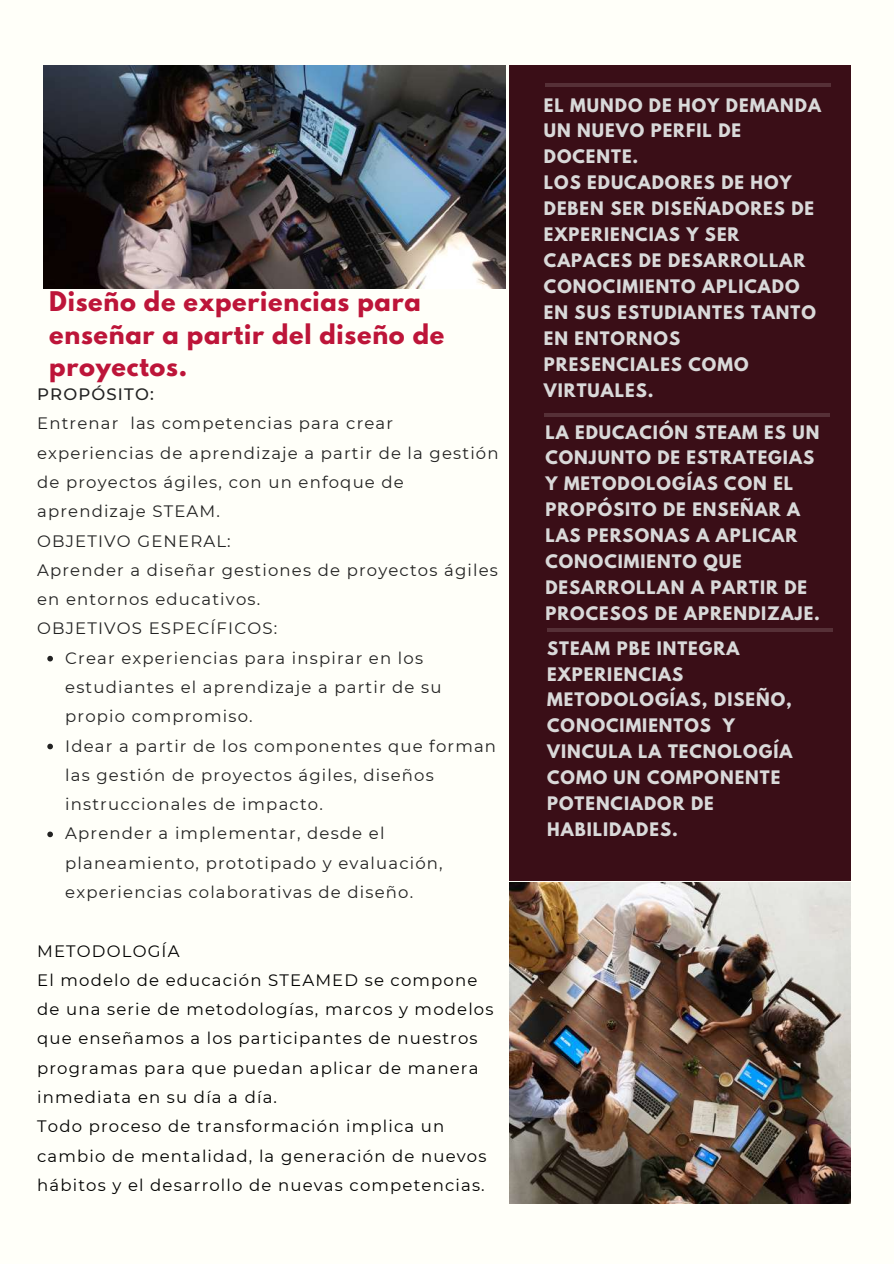
<style>
.page{position:relative;width:894px;height:1264px;background:#fff}
.page>*{position:absolute;margin:0;border:0;box-sizing:border-box;transform-origin:0 0}
.t1{font:700 24px/33px "League Spartan";letter-spacing:.03em;color:#bd1539}
.t2{font:16.5px/29.2px "Montserrat";letter-spacing:.07em;color:#222}
.t3{font:700 16.5px/26px "League Spartan";letter-spacing:.06em;color:#d9d9d9}
.t4{font:16.5px/29.2px "Montserrat";letter-spacing:.07em;color:#000}
.t5{font:500 16.5px "Montserrat";letter-spacing:.07em;color:#222}
</style>
<div class="page">
<div style="left:0;top:0;width:893px;height:1263px;background:#fffff9"></div>
<svg style="left:47px;top:656px;width:6px;height:5px"></svg>
<svg style="left:47px;top:743px;width:6px;height:6px"></svg>
<svg style="left:47px;top:831px;width:6px;height:6px"></svg>
<img style="left:44px;top:65px;width:462px;height:223px">
<img style="left:509px;top:882px;width:341px;height:321px">
<div style="left:509px;top:65px;width:341px;height:815px;background:#3a0e17"></div>
<hr style="left:545px;top:83px;width:285px;height:3px;background:#fffff9">
<hr style="left:544px;top:413px;width:285px;height:3px;background:#fffff9">
<hr style="left:547px;top:628px;width:285px;height:3px;background:#fffff9">
<h1 class="t1" style="left:49px;top:287px;width:396px">Diseño de experiencias para enseñar a partir del diseño de proyectos.</h1>
<p class="t5" style="left:37px;top:384px;width:118px">PROPÓSITO:</p>
<p class="t2" style="left:37px;top:409px;width:463px">Entrenar las competencias para crear experiencias de aprendizaje a partir de la gestión de proyectos ágiles, con un enfoque de aprendizaje STEAM.<br>OBJETIVO GENERAL:<br>Aprender a diseñar gestiones de proyectos ágiles en entornos educativos.<br>OBJETIVOS ESPECÍFICOS:</p>
<p class="t2" style="left:65px;top:643px;width:432px">Crear experiencias para inspirar en los estudiantes el aprendizaje a partir de su propio compromiso.<br>Idear a partir de los componentes que forman las gestión de proyectos ágiles, diseños instruccionales de impacto.<br>Aprender a implementar, desde el planeamiento, prototipado y evaluación, experiencias colaborativas de diseño.</p>
<p class="t4" style="left:37px;top:936px;width:457px">METODOLOGÍA<br>El modelo de educación STEAMED se compone de una serie de metodologías, marcos y modelos que enseñamos a los participantes de nuestros programas para que puedan aplicar de manera inmediata en su día a día.<br>Todo proceso de transformación implica un cambio de mentalidad, la generación de nuevos hábitos y el desarrollo de nuevas competencias.</p>
<p class="t3" style="left:543px;top:94px;width:278px">EL MUNDO DE HOY DEMANDA<br>UN NUEVO PERFIL DE<br>DOCENTE.<br>LOS EDUCADORES DE HOY<br>DEBEN SER DISEÑADORES DE<br>EXPERIENCIAS Y SER<br>CAPACES DE DESARROLLAR<br>CONOCIMIENTO APLICADO<br>EN SUS ESTUDIANTES TANTO<br>EN ENTORNOS<br>PRESENCIALES COMO<br>VIRTUALES.</p>
<p class="t3" style="left:545px;top:421px;width:276px">LA EDUCACIÓN STEAM ES UN<br>CONJUNTO DE ESTRATEGIAS<br>Y METODOLOGÍAS CON EL<br>PROPÓSITO DE ENSEÑAR A<br>LAS PERSONAS A APLICAR<br>CONOCIMIENTO QUE<br>DESARROLLAN A PARTIR DE<br>PROCESOS DE APRENDIZAJE.</p>
<p class="t3" style="left:547px;top:637px;width:247px">STEAM PBE INTEGRA<br>EXPERIENCIAS<br>METODOLOGÍAS, DISEÑO,<br>CONOCIMIENTOS Y<br>VINCULA LA TECNOLOGÍA<br>COMO UN COMPONENTE<br>POTENCIADOR DE<br>HABILIDADES.</p>
</div>
